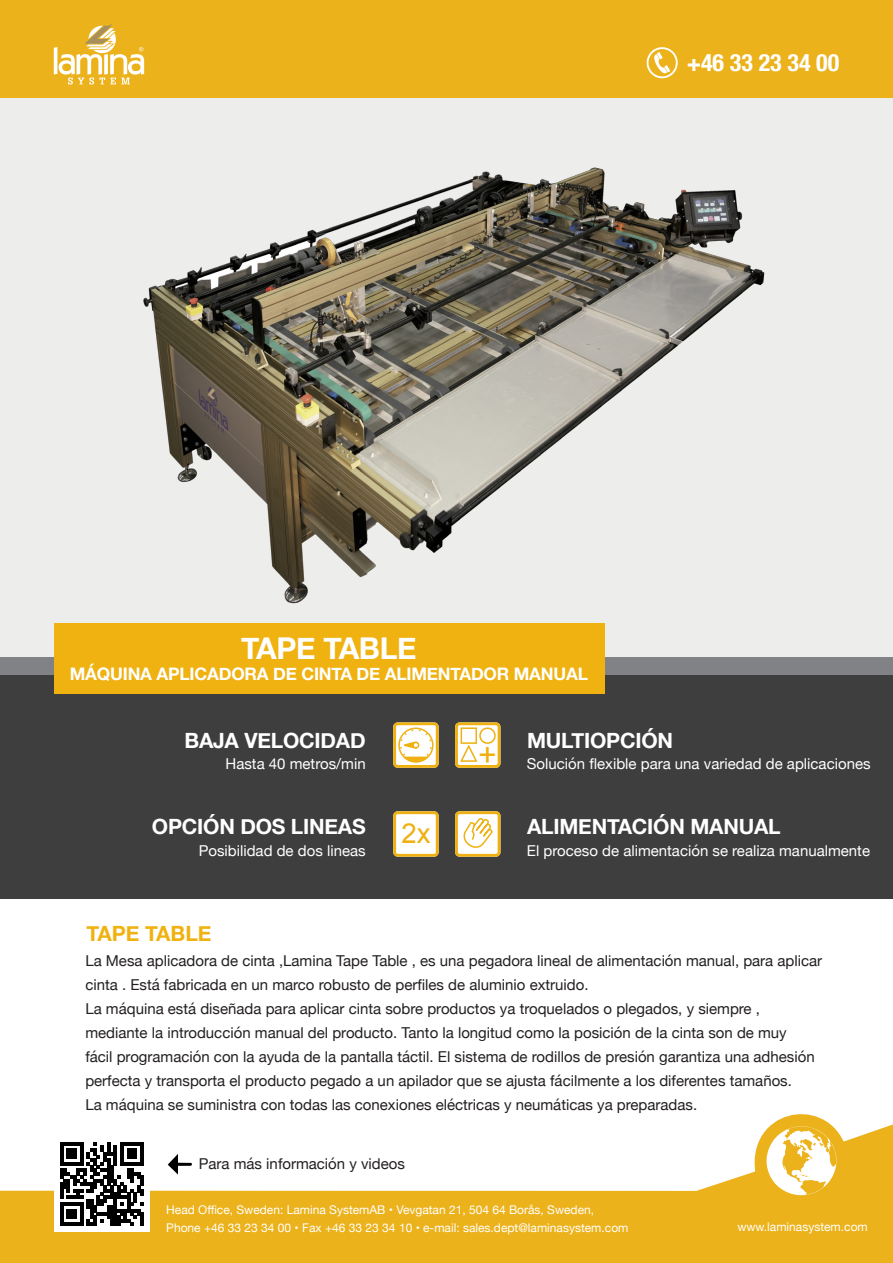
<style>
.page{position:relative;width:893px;height:1263px;background:#fff}
.page>*{position:absolute;margin:0;border:0;box-sizing:border-box;transform-origin:0 0}
.t1{font:31.95px "Arial";color:#eeb111}
.t2{font:700 30px "Helvetica Neue";letter-spacing:-.01em;color:#fff}
.t3{font:27.45px "Arial";color:#eeb111}
.t4{font:700 condensed 24px "Helvetica Neue";color:#fff}
.t5{font:700 21px "Helvetica Neue";letter-spacing:-.01em;color:#fff}
.t6{font:700 21px "Helvetica Neue";color:#efb211}
.t7{font:700 17.25px "Helvetica Neue";letter-spacing:-.01em;color:#fff}
.t8{font:15px/24px "Helvetica Neue";color:#231f20}
.t9{font:15px "Helvetica Neue";color:#fff}
.t10{font:12px/18px "Helvetica Neue";color:#fff}
</style>
<div class="page">
<div style="left:0;top:0;width:893px;height:98px;background:#ecb21b"></div>
<svg style="left:0;top:1114px;width:893px;height:149px;fill:#ecb21b"></svg>
<svg style="left:767px;top:1126px;width:70px;height:69px"></svg>
<svg style="left:165px;top:1151px;width:28px;height:25px"></svg>
<svg style="left:54px;top:24px;width:90px;height:60px"></svg>
<svg style="left:647px;top:47px;width:31px;height:31px"></svg>
<div style="left:0;top:98px;width:893px;height:570px;background:#ededec"></div>
<div style="left:0;top:657px;width:893px;height:54px;background:#808285"></div>
<div style="left:0;top:675px;width:893px;height:223px;background:#3e3e3f"></div>
<div style="left:54px;top:623px;width:550px;height:71px;background:#efb211"></div>
<div style="left:54px;top:1136px;width:96px;height:96px;background:#fff"></div>
<svg style="left:60px;top:1142px;width:84px;height:84px"></svg>
<svg style="left:393px;top:811px;width:46px;height:46px;background:#f7eac6"></svg>
<svg style="left:393px;top:722px;width:46px;height:46px;background:#f5dea4"></svg>
<div style="left:412px;top:742px;width:7px;height:6px;border:2px solid #eeb111;border-radius:50%"></div>
<svg style="left:455px;top:722px;width:45px;height:46px;background:#f7e2ad"></svg>
<svg style="left:455px;top:811px;width:45px;height:46px;background:#f7e3ae"></svg>
<img style="left:143px;top:167px;width:622px;height:437px">
<h3 class="t4" style="left:687px;top:43px;width:154px">+46 33 23 34 00</h3>
<p class="t2" style="left:241px;top:625px;width:177px">TAPE TABLE</p>
<p class="t7" style="left:70px;top:660px;width:520px">MÁQUINA APLICADORA DE CINTA DE ALIMENTADOR MANUAL</p>
<p class="t5" style="left:184px;top:724px;width:183px">BAJA VELOCIDAD</p>
<p class="t5" style="left:527px;top:724px;width:148px">MULTIOPCIÓN</p>
<p class="t1" style="left:478px;top:733px;width:20px">+</p>
<p class="t9" style="left:226px;top:753px;width:142px">Hasta 40 metros/min</p>
<p class="t9" style="left:527px;top:753px;width:345px">Solución flexible para una variedad de aplicaciones</p>
<p class="t5" style="left:152px;top:810px;width:215px">OPCIÓN DOS LINEAS</p>
<p class="t5" style="left:527px;top:810px;width:255px">ALIMENTACIÓN MANUAL</p>
<p class="t3" style="left:401px;top:815px;width:31px">2x</p>
<p class="t9" style="left:199px;top:839px;width:168px">Posibilidad de dos lineas</p>
<p class="t9" style="left:527px;top:839px;width:345px">El proceso de alimentación se realiza manualmente</p>
<p class="t6" style="left:87px;top:917px;width:126px">TAPE TABLE</p>
<p class="t8" style="left:85px;top:949px;width:738px">La Mesa aplicadora de cinta ,Lamina Tape Table , es una pegadora lineal de alimentación manual, para aplicar cinta . Está fabricada en un marco robusto de perfiles de aluminio extruido.</p>
<p class="t8" style="left:85px;top:997px;width:731px">La máquina está diseñada para aplicar cinta sobre productos ya troquelados o plegados, y siempre , mediante la introducción manual del producto. Tanto la longitud como la posición de la cinta son de muy fácil programación con la ayuda de la pantalla táctil. El sistema de rodillos de presión garantiza una adhesión perfecta y transporta el producto pegado a un apilador que se ajusta fácilmente a los diferentes tamaños.</p>
<p class="t8" style="left:85px;top:1093px;width:613px">La máquina se suministra con todas las conexiones eléctricas y neumáticas ya preparadas.</p>
<p class="t8" style="left:199px;top:1152px;width:208px">Para más información y videos</p>
<p class="t10" style="left:166px;top:1201px;width:464px">Head Office, Sweden: Lamina SystemAB • Vevgatan 21, 504 64 Borås, Sweden,<br>Phone +46 33 23 34 00 • Fax +46 33 23 34 10 • e-mail: sales.dept@laminasystem.com</p>
<p class="t10" style="left:737px;top:1218px;width:132px">www.laminasystem.com</p>
</div>
